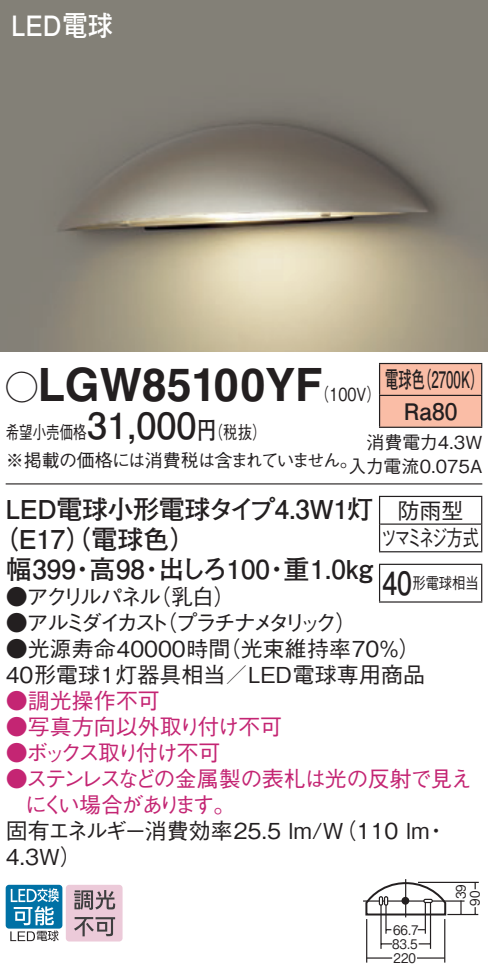
<style>
.page{position:relative;width:488px;height:980px;background:#fff}
.page>*{position:absolute;margin:0;border:0;box-sizing:border-box;transform-origin:0 0}
.t1{font:700 46px "Helvetica LT Std";color:#231f20}
.t2{font:700 28px "Futo Go B101 Pro";color:#fff;scale:.9 1}
.t3{font:700 26px "Futo Go B101 Pro";letter-spacing:-.015em;color:#231f20}
.t4{font:700 22.8px/32px "Futo Go B101 Pro";color:#231f20;text-align:center;scale:.58 1}
.t5{font:500 22px/26px "Gothic BBB Pro";color:#231f20}
.t6{font:500 22px/26px "Gothic BBB Pro";letter-spacing:-.065em;color:#c42573}
.t7{font:500 22px "Gothic BBB Pro";letter-spacing:-.195em;color:#231f20}
.t8{font:500 22px "Gothic BBB Pro";color:#c42573}
.t9{font:500 22px "Gothic BBB Pro";letter-spacing:-.14em;color:#231f20}
.t10{font:500 22px "Gothic BBB Pro";letter-spacing:-.145em;color:#c42573}
.t11{font:500 22px/27.6px "Gothic BBB Pro";letter-spacing:-.105em;color:#231f20;text-align:center}
.t12{font:500 18px/28px "Gothic BBB Pro";letter-spacing:-.035em;color:#231f20;scale:.75 1}
.t13{font:500 18px/24px "Gothic BBB Pro";color:#231f20;text-align:right}
.t14{font:500 18px "Gothic BBB Pro";color:#231f20;scale:.8 1}
.t15{font:500 16px "Gothic BBB Pro";color:#231f20;scale:.83 1}
.t16{font:500 13.2px/14px "Gothic BBB Pro";color:#231f20;text-align:justify;scale:.9 1}
.s1{font-family:"Ford Classification 1";font-weight:400;font-size:32px}
.s2{font-family:"Futo Go B101 Pro";font-weight:700;font-size:36px}
.s3{font-family:"Futo Go B101 Pro";font-weight:700;font-size:24px}
.s4{font-family:"Futo Go B101 Pro";font-weight:700;font-size:32px}
</style>
<div class="page">
<img style="left:0;top:0;width:488px;height:351px">
<div style="left:380px;top:364px;width:101px;height:62px;background:#fabda6"></div>
<hr style="left:379px;top:363px;width:103px;height:1px;background:#231f20">
<hr style="left:379px;top:364px;width:1px;height:31px;background:#231f20">
<hr style="left:481px;top:364px;width:1px;height:31px;background:#231f20">
<hr style="left:379px;top:395px;width:103px;height:1px;background:#231f20">
<hr style="left:379px;top:396px;width:1px;height:31px;background:#231f20">
<hr style="left:481px;top:396px;width:1px;height:31px;background:#231f20">
<hr style="left:379px;top:426px;width:103px;height:2px;background:#231f20">
<hr style="left:6px;top:483px;width:476px;height:1px;background:#231f20">
<svg style="left:379px;top:497px;width:1px;height:54px"></svg>
<hr style="left:379px;top:496px;width:103px;height:1px;background:#231f20">
<hr style="left:380px;top:523px;width:101px;height:2px;background:#231f20">
<svg style="left:481px;top:497px;width:1px;height:54px"></svg>
<hr style="left:379px;top:551px;width:103px;height:1px;background:#231f20">
<hr style="left:379px;top:565px;width:1px;height:36px;background:#231f20">
<hr style="left:379px;top:564px;width:103px;height:1px;background:#231f20">
<hr style="left:481px;top:565px;width:1px;height:36px;background:#231f20">
<hr style="left:379px;top:601px;width:103px;height:2px;background:#231f20">
<hr style="left:429px;top:903px;width:2px;height:46px;background:#231f20">
<hr style="left:380px;top:905px;width:1px;height:44px;background:#231f20">
<hr style="left:366px;top:919px;width:1px;height:43px;background:#231f20">
<hr style="left:444px;top:919px;width:1px;height:43px;background:#231f20">
<svg style="left:418px;top:943px;width:12px;height:1px"></svg>
<svg style="left:366px;top:957px;width:26px;height:1px"></svg>
<svg style="left:417px;top:957px;width:27px;height:1px"></svg>
<hr style="left:418px;top:881px;width:60px;height:2px;background:#231f20">
<hr style="left:447px;top:914px;width:31px;height:1px;background:#231f20">
<svg style="left:460px;top:902px;width:1px;height:12px"></svg>
<hr style="left:405px;top:879px;width:1px;height:38px;background:#231f20">
<hr style="left:432px;top:900px;width:32px;height:2px;background:#231f20">
<svg style="left:363px;top:881px;width:84px;height:52px"></svg>
<div style="left:6px;top:885px;width:56px;height:43px;background:#0071a5;border-radius:3px"></div>
<svg style="left:10px;top:888px;width:49px;height:53px"></svg>
<svg style="left:66px;top:885px;width:56px;height:56px"></svg>
<p class="t2" style="left:11px;top:3px;width:114px">LED電球</p>
<h1 class="t1" style="left:6px;top:357px;width:318px"><span class="s1">A</span>LGW85100YF</h1>
<p class="t4" style="left:385px;top:360px;width:171px">電球色（2700K）<br>Ra80</p>
<p class="t13" style="left:348px;top:428px;width:135px">消費電力4.3W入力電流0.075A</p>
<p class="t3" style="left:6px;top:488px;width:369px">LED電球小形電球タイプ4.3W1灯</p>
<p class="t3" style="left:-8px;top:518px;width:206px">（E17（）電球色）</p>
<p class="t3" style="left:6px;top:548px;width:369px">幅399・高98・出しろ100・重1.0kg</p>
<p class="t9" style="left:6px;top:579px;width:231px">●アクリルパネル（乳白）</p>
<p class="t7" style="left:6px;top:605px;width:353px">●アルミダイカスト（プラチナメタリック）</p>
<p class="t5" style="left:6px;top:633px;width:420px">●光源寿命40000時間（光束維持率70％）<br>40形電球1灯器具相当／LED電球専用商品</p>
<p class="t6" style="left:6px;top:685px;width:155px">●調光操作不可</p>
<p class="t8" style="left:6px;top:709px;width:278px">●写真方向以外取り付け不可</p>
<p class="t10" style="left:6px;top:735px;width:216px">●ボックス取り付け不可</p>
<p class="t6" style="left:25px;top:763px;width:448px;text-indent:-19px">●ステンレスなどの金属製の表札は光の反射で見えにくい場合があります。</p>
<p class="t5" style="left:6px;top:815px;width:443px">固有エネルギー消費効率25.5 lm/W（110 lm・<br>4.3W）</p>
<p class="t14" style="left:315px;top:380px;width:84px">（100V）</p>
<p class="t12" style="left:6px;top:416px;width:471px">希望小売価格<span class="s2">31,000</span><span class="s3">円</span>（税抜）<br>※掲載の価格には消費税は含まれていません。</p>
<p class="t11" style="left:381px;top:494px;width:99px">防雨型<br>ツマミネジ方式</p>
<p class="t15" style="left:382px;top:570px;width:118px"><span class="s4">40</span>形電球相当</p>
<p class="t16" style="left:392px;top:921px;width:31px">66.7<br>83.5<br>220</p>
<p class="t16" style="left:452px;top:905px;width:25px;text-align:center;rotate:-90deg">39<br>90</p>
</div>
